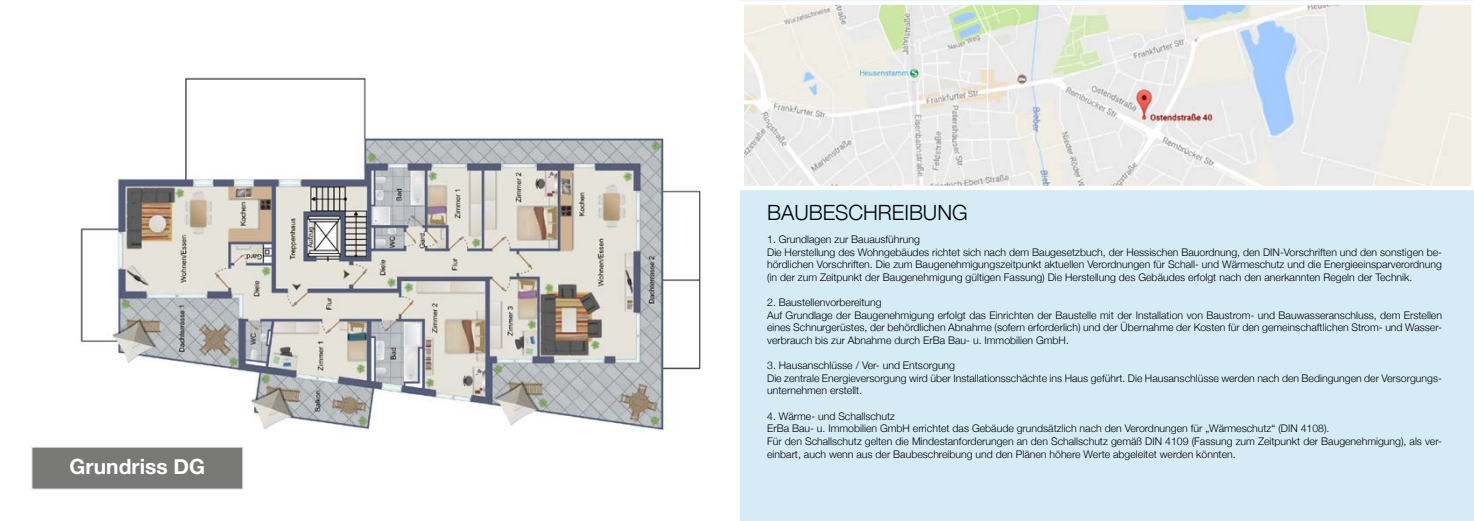
<style>
.page{position:relative;width:1474px;height:521px;background:#fff}
.page>*{position:absolute;margin:0;border:0;box-sizing:border-box;transform-origin:0 0}
.t1{font:300 21px "Helvetica Neue";color:#000}
.t2{font:700 21px "Helvetica Neue";color:#fff}
.t3{font:300 10.5px/12.6px "Helvetica Neue";color:#000}
</style>
<div class="page">
<div style="left:723px;top:1px;width:750px;height:520px;background:#d5ecf6"></div>
<svg style="left:739px;top:0;width:734px;height:190px;background:#e8eae7"></svg>
<img style="left:31px;top:1px;width:708px;height:520px">
<div style="left:32px;top:447px;width:211px;height:42px;background:#787877;border:1px solid #dadada"></div>
<h1 class="t2" style="left:70px;top:450px;width:137px">Grundriss DG</h1>
<h1 class="t1" style="left:767px;top:196px;width:202px">BAUBESCHREIBUNG</h1>
<p class="t3" style="left:767px;top:232px;width:676px">1. Grundlagen zur Bauausführung<br>Die Herstellung des Wohngebäudes richtet sich nach dem Baugesetzbuch, der Hessischen Bauordnung, den DIN-Vorschriften und den sonstigen be&shy;hördlichen Vorschriften. Die zum Baugenehmigungszeitpunkt aktuellen Verordnungen für Schall- und Wärmeschutz und die Energieeinsparverordnung (in der zum Zeitpunkt der Baugenehmigung gültigen Fassung) Die Herstellung des Gebäudes erfolgt nach den anerkannten Regeln der Technik.</p>
<p class="t3" style="left:767px;top:295px;width:676px">2. Baustellenvorbereitung<br>Auf Grundlage der Baugenehmigung erfolgt das Einrichten der Baustelle mit der Installation von Baustrom- und Bauwasseranschluss, dem Erstellen eines Schnurgerüstes, der behördlichen Abnahme (sofern erforderlich) und der Übernahme der Kosten für den gemeinschaftlichen Strom- und Wasser&shy;verbrauch bis zur Abnahme durch ErBa Bau- u. Immobilien GmbH.</p>
<p class="t3" style="left:767px;top:358px;width:676px">3. Hausanschlüsse / Ver- und Entsorgung<br>Die zentrale Energieversorgung wird über Installationsschächte ins Haus geführt. Die Hausanschlüsse werden nach den Bedingungen der Versorgungs&shy;unternehmen erstellt.</p>
<p class="t3" style="left:767px;top:409px;width:676px">4. Wärme- und Schallschutz<br>ErBa Bau- u. Immobilien GmbH errichtet das Gebäude grundsätzlich nach den Verordnungen für „Wärmeschutz“ (DIN 4108).<br>Für den Schallschutz gelten die Mindestanforderungen an den Schallschutz gemäß DIN 4109 (Fassung zum Zeitpunkt der Baugenehmigung), als ver&shy;einbart, auch wenn aus der Baubeschreibung und den Plänen höhere Werte abgeleitet werden könnten.</p>
</div>
